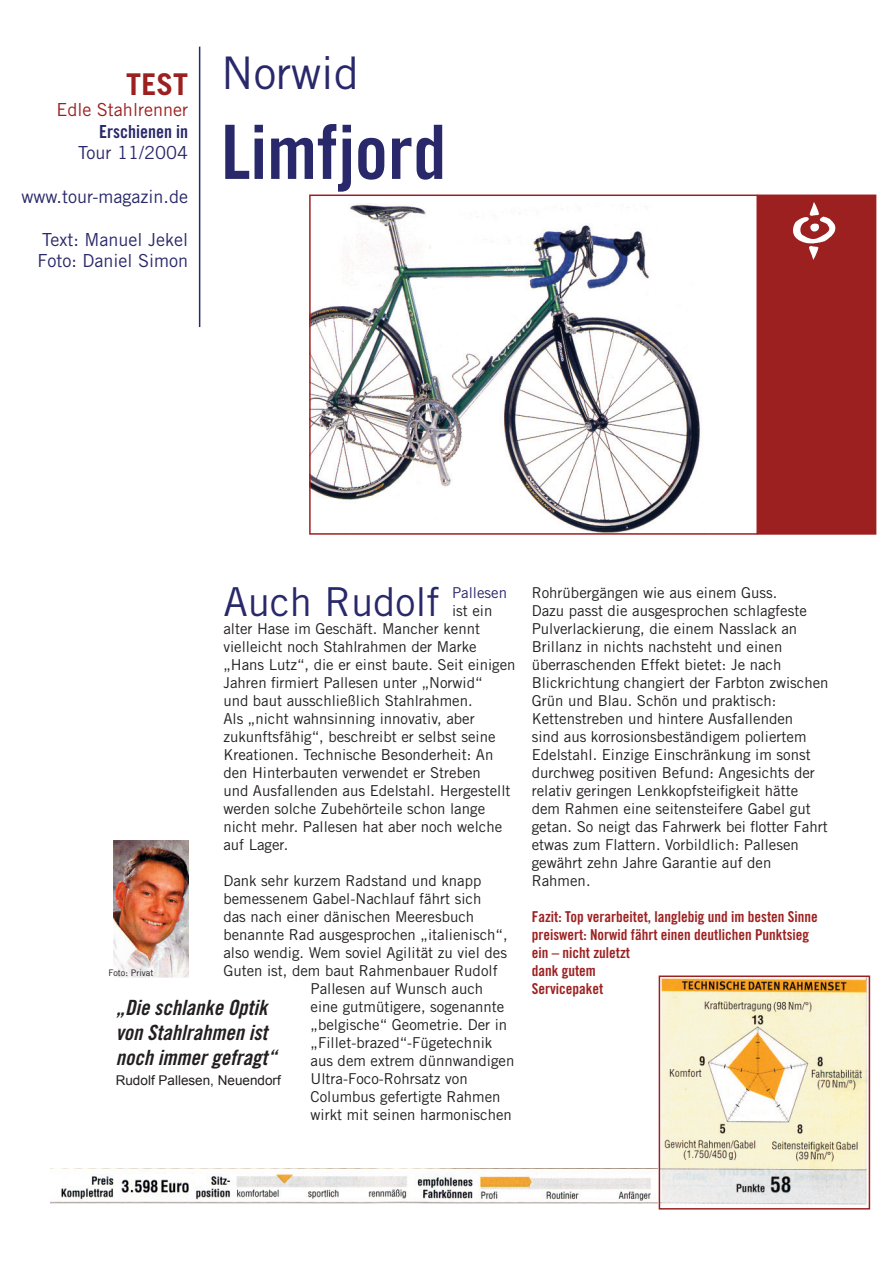
<style>
.page{position:relative;width:893px;height:1263px;background:#fff}
.page>*{position:absolute;margin:0;border:0;box-sizing:border-box;transform-origin:0 0}
.t1{font:75px "Trade Gothic Bold Cond Twenty";color:#29286a}
.t2{font:45px "Trade Gothic";color:#29286a}
.t3{font:39.9px "Trade Gothic";color:#29286a}
.t4{font:700 30px "Trade Gothic";color:#9d2021}
.t5{font:21px/25.2px "Trade Gothic Bold Cond Twenty Obl";color:#231f20}
.t6{font:18px/21.6px "Trade Gothic";color:#29286a}
.t7{font:18px "Trade Gothic";color:#9d2021}
.t8{font:18px "Trade Gothic Bold Cond Twenty";color:#29286a}
.t9{font:15px/18px "Trade Gothic";color:#231f20}
.t10{font:15px/18px "Trade Gothic Bold Cond Twenty";color:#9d2021}
.t11{font:15px "Trade Gothic";color:#29286a}
.t12{font:13.5px "Arial";color:#231f20}
.t13{font:9px "Trade Gothic";color:#231f20}
</style>
<div class="page">
<hr style="left:199px;top:47px;width:1px;height:280px;background:#29286a">
<div style="left:758px;top:195px;width:117px;height:339px;background:#9d2021"></div>
<div style="left:757px;top:195px;width:119px;height:340px;border:2px solid #9d2021"></div>
<svg style="left:793px;top:202px;width:43px;height:58px"></svg>
<img style="left:312px;top:203px;width:388px;height:329px">
<div style="left:309px;top:195px;width:449px;height:340px;border:2px solid #9d2021"></div>
<img style="left:114px;top:841px;width:75px;height:137px">
<img style="left:661px;top:979px;width:206px;height:226px">
<div style="left:658px;top:976px;width:212px;height:234px;border:2px solid #9d2021"></div>
<img style="left:51px;top:1168px;width:606px;height:36px">
<h3 class="t4" style="left:126px;top:73px;width:63px">TEST</h3>
<p class="t7" style="left:56px;top:103px;width:133px">Edle Stahlrenner</p>
<p class="t8" style="left:99px;top:125px;width:90px">Erschienen in</p>
<p class="t6" style="left:78px;top:144px;width:111px">Tour 11/2004</p>
<p class="t6" style="left:22px;top:187px;width:168px">www.tour-magazin.de</p>
<p class="t6" style="left:37px;top:230px;width:152px">Text: Manuel Jekel<br>Foto: Daniel Simon</p>
<h2 class="t2" style="left:221px;top:56px;width:139px">Norwid</h2>
<h1 class="t1" style="left:221px;top:125px;width:226px">Limfjord</h1>
<h3 class="t3" style="left:223px;top:588px;width:218px">Auch Rudolf</h3>
<p class="t11" style="left:452px;top:588px;width:57px">Pallesen</p>
<p class="t9" style="left:223px;top:603px;width:294px;text-indent:229px">ist ein alter Hase im Geschäft. Mancher kennt vielleicht noch Stahlrahmen der Marke „Hans Lutz“, die er einst baute. Seit einigen Jahren firmiert Pallesen unter „Norwid“<br>und baut ausschließlich Stahlrahmen.<br>Als „nicht wahnsinning innovativ, aber zukunftsfähig“, beschreibt er selbst seine Kreationen. Technische Besonderheit: An den Hinterbauten verwendet er Streben<br>und Ausfallenden aus Edelstahl. Hergestellt werden solche Zubehörteile schon lange nicht mehr. Pallesen hat aber noch welche auf Lager.</p>
<p class="t9" style="left:223px;top:873px;width:259px">Dank sehr kurzem Radstand und knapp</p>
<p class="t9" style="left:223px;top:891px;width:259px">bemessenem Gabel-Nachlauf fährt sich</p>
<p class="t9" style="left:223px;top:909px;width:252px">das nach einer dänischen Meeresbuch</p>
<p class="t9" style="left:223px;top:927px;width:286px">benannte Rad ausgesprochen „italienisch“,</p>
<p class="t9" style="left:223px;top:945px;width:285px">also wendig. Wem soviel Agilität zu viel des</p>
<p class="t9" style="left:223px;top:963px;width:276px">Guten ist, dem baut Rahmenbauer Rudolf</p>
<p class="t9" style="left:310px;top:981px;width:174px">Pallesen auf Wunsch auch</p>
<p class="t9" style="left:310px;top:999px;width:195px">eine gutmütigere, sogenannte</p>
<p class="t9" style="left:310px;top:1017px;width:198px">„belgische“ Geometrie. Der in</p>
<p class="t9" style="left:310px;top:1035px;width:183px">„Fillet-brazed“-Fügetechnik</p>
<p class="t9" style="left:310px;top:1053px;width:205px">aus dem extrem dünnwandigen</p>
<p class="t9" style="left:310px;top:1071px;width:159px">Ultra-Foco-Rohrsatz von</p>
<p class="t9" style="left:310px;top:1089px;width:191px">Columbus gefertigte Rahmen</p>
<p class="t9" style="left:310px;top:1107px;width:203px">wirkt mit seinen harmonischen</p>
<p class="t13" style="left:108px;top:970px;width:46px">Foto: Privat</p>
<h3 class="t5" style="left:116px;top:997px;width:162px">„Die schlanke Optik von Stahlrahmen ist noch immer gefragt“</h3>
<p class="t12" style="left:116px;top:1073px;width:167px">Rudolf Pallesen, Neuendorf</p>
<p class="t9" style="left:531px;top:585px;width:298px">Rohrübergängen wie aus einem Guss.<br>Dazu passt die ausgesprochen schlagfeste Pulverlackierung, die einem Nasslack an Brillanz in nichts nachsteht und einen überraschenden Effekt bietet: Je nach Blickrichtung changiert der Farbton zwischen Grün und Blau. Schön und praktisch:<br>Kettenstreben und hintere Ausfallenden<br>sind aus korrosionsbeständigem poliertem Edelstahl. Einzige Einschränkung im sonst durchweg positiven Befund: Angesichts der relativ geringen Lenkkopfsteifigkeit hätte dem Rahmen eine seitensteifere Gabel gut getan. So neigt das Fahrwerk bei flotter Fahrt etwas zum Flattern. Vorbildlich: Pallesen gewährt zehn Jahre Garantie auf den Rahmen.</p>
<p class="t10" style="left:531px;top:909px;width:287px">Fazit: Top verarbeitet, langlebig und im besten Sinne preiswert: Norwid fährt einen deutlichen Punktsieg ein – nicht zuletzt<br>dank gutem<br>Servicepaket</p>
</div>
